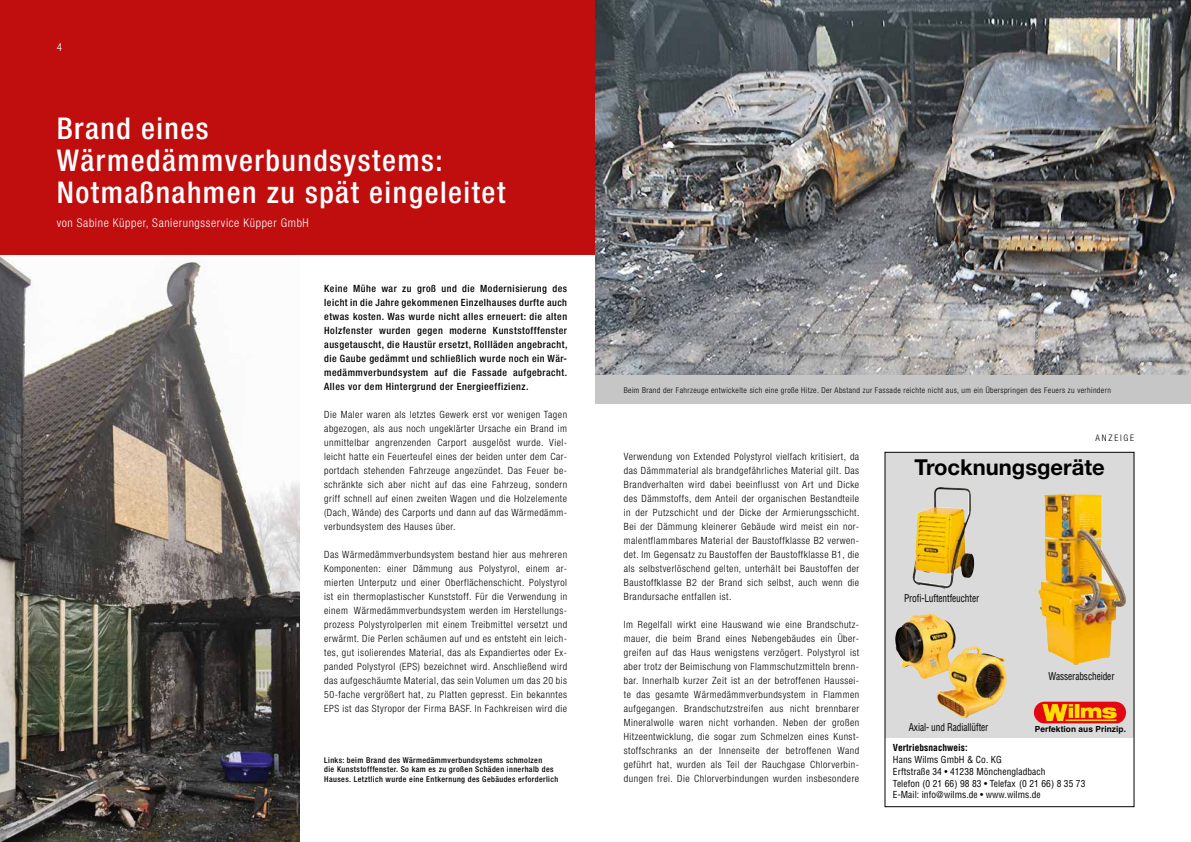
<style>
.page{position:relative;width:1191px;height:842px;background:#fff}
.page>*{position:absolute;margin:0;border:0;box-sizing:border-box;transform-origin:0 0}
.t1{font:500 condensed 30px/32px "Helvetica Neue LT";letter-spacing:.05em;color:#fff}
.t2{font:700 22px "Helvetica Neue";color:#000}
.t3{font:300 condensed 12px "Helvetica Neue LT";letter-spacing:.05em;color:#fff}
.t4{font:300 condensed 11px "Helvetica Neue LT";color:#fff}
.t5{font:condensed 10.5px "Helvetica";letter-spacing:-.01em;color:#000;scale:.89 1}
.t6{font:300 condensed 10px/14px "Helvetica Neue LT";letter-spacing:.05em;color:#000;text-align:justify}
.t7{font:500 condensed 10px/14px "Helvetica Neue LT";letter-spacing:.05em;color:#000;text-align:justify}
.t8{font:condensed 9.4px/11.9px "Helvetica";letter-spacing:.005em;color:#000}
.t9{font:700 condensed 9.4px "Helvetica";color:#000}
.t10{font:300 condensed 9px "Helvetica Neue LT";letter-spacing:.2em;color:#000}
.t11{font:700 8.4px "Helvetica";color:#000}
.t12{font:500 condensed 8px/9.6px "Helvetica Neue LT";letter-spacing:.05em;color:#000}
.t13{font:300 condensed 8px "Helvetica Neue LT";letter-spacing:.05em;color:#000}
</style>
<div class="page">
<div style="left:0;top:0;width:1191px;height:255px;background:#c00d0e"></div>
<img style="left:884px;top:452px;width:250px;height:355px">
<img style="left:0;top:255px;width:300px;height:587px">
<img style="left:595px;top:0;width:596px;height:376px">
<div style="left:595px;top:376px;width:596px;height:28px;background:#c6c6c6"></div>
<p class="t4" style="left:57px;top:41px;width:7px">4</p>
<h1 class="t1" style="left:57px;top:112px;width:450px">Brand eines<br>Wärmedämmverbundsystems:<br>Notmaßnahmen zu spät eingeleitet</h1>
<p class="t3" style="left:57px;top:216px;width:254px">von Sabine Küpper, Sanierungsservice Küpper GmbH</p>
<p class="t7" style="left:324px;top:281px;width:245px">Keine Mühe war zu groß und die Modernisierung des leicht in die Jahre gekommenen Einzelhauses durfte auch etwas kosten. Was wurde nicht alles erneuert: die alten Holzfenster wurden gegen moderne Kunststofffenster ausgetauscht, die Haustür ersetzt, Rollläden angebracht, die Gaube gedämmt und schließlich wurde noch ein Wär&shy;medämmverbundsystem auf die Fassade aufgebracht.<br>Alles vor dem Hintergrund der Energieeffizienz.</p>
<p class="t6" style="left:324px;top:407px;width:244px">Die Maler waren als letztes Gewerk erst vor wenigen Tagen abgezogen, als aus noch ungeklärter Ursache ein Brand im unmittelbar angrenzenden Carport ausgelöst wurde. Viel&shy;leicht hatte ein Feuerteufel eines der beiden unter dem Car&shy;portdach stehenden Fahrzeuge angezündet. Das Feuer be&shy;schränkte sich aber nicht auf das eine Fahrzeug, sondern griff schnell auf einen zweiten Wagen und die Holzelemente (Dach, Wände) des Carports und dann auf das Wärmedämm&shy;verbundsystem des Hauses über.</p>
<p class="t6" style="left:324px;top:547px;width:244px">Das Wärmedämmverbundsystem bestand hier aus mehreren Komponenten: einer Dämmung aus Polystyrol, einem ar&shy;mierten Unterputz und einer Oberflächenschicht. Polystyrol ist ein thermoplastischer Kunststoff. Für die Verwendung in einem Wärmedämmverbundsystem werden im Herstellungs&shy;prozess Polystyrolperlen mit einem Treibmittel versetzt und erwärmt. Die Perlen schäumen auf und es entsteht ein leich&shy;tes, gut isolierendes Material, das als Expandiertes oder Ex&shy;panded Polystyrol (EPS) bezeichnet wird. Anschließend wird das aufgeschäumte Material, das sein Volumen um das 20 bis 50-fache vergrößert hat, zu Platten gepresst. Ein bekanntes EPS ist das Styropor der Firma BASF. In Fachkreisen wird die</p>
<p class="t12" style="left:324px;top:755px;width:235px">Links: beim Brand des Wärmedämmverbundsystems schmolzen<br>die Kunststofffenster. So kam es zu großen Schäden innerhalb des<br>Hauses. Letztlich wurde eine Entkernung des Gebäudes erforderlich</p>
<p class="t13" style="left:624px;top:385px;width:488px">Beim Brand der Fahrzeuge entwickelte sich eine große Hitze. Der Abstand zur Fassade reichte nicht aus, um ein Überspringen des Feuers zu verhindern</p>
<p class="t6" style="left:624px;top:449px;width:237px">Verwendung von Extended Polystyrol vielfach kritisiert, da das Dämmmaterial als brandgefährliches Material gilt. Das Brandverhalten wird dabei beeinflusst von Art und Dicke des Dämmstoffs, dem Anteil der organischen Bestandteile in der Putzschicht und der Dicke der Armierungsschicht.<br>Bei der Dämmung kleinerer Gebäude wird meist ein nor&shy;malentflammbares Material der Baustoffklasse B2 verwen&shy;det. Im Gegensatz zu Baustoffen der Baustoffklasse B1, die als selbstverlöschend gelten, unterhält bei Baustoffen der Baustoffklasse B2 der Brand sich selbst, auch wenn die Brandursache entfallen ist.</p>
<p class="t6" style="left:624px;top:617px;width:237px">Im Regelfall wirkt eine Hauswand wie eine Brandschutz&shy;mauer, die beim Brand eines Nebengebäudes ein Über&shy;greifen auf das Haus wenigstens verzögert. Polystyrol ist aber trotz der Beimischung von Flammschutzmitteln brenn&shy;bar. Innerhalb kurzer Zeit ist an der betroffenen Haussei&shy;te das gesamte Wärmedämmverbundsystem in Flammen aufgegangen. Brandschutzstreifen aus nicht brennbarer Mineralwolle waren nicht vorhanden. Neben der großen Hitzeentwicklung, die sogar zum Schmelzen eines Kunst&shy;stoffschranks an der Innenseite der betroffenen Wand geführt hat, wurden als Teil der Rauchgase Chlorverbin&shy;dungen frei. Die Chlorverbindungen wurden insbesondere</p>
<p class="t10" style="left:1095px;top:432px;width:40px">ANZEIGE</p>
<h2 class="t2" style="left:914px;top:453px;width:192px">Trocknungsgeräte</h2>
<p class="t5" style="left:904px;top:591px;width:86px">Profi-Luftentfeuchter</p>
<p class="t5" style="left:1048px;top:669px;width:75px">Wasserabscheider</p>
<p class="t5" style="left:909px;top:721px;width:91px">Axial- und Radiallüfter</p>
<p class="t11" style="left:1034px;top:724px;width:93px">Perfektion aus Prinzip.</p>
<p class="t9" style="left:893px;top:742px;width:76px">Vertriebsnachweis:</p>
<p class="t8" style="left:893px;top:753px;width:194px">Hans Wilms GmbH &amp; Co. KG<br>Erftstraße 34 • 41238 Mönchengladbach<br>Telefon (0 21 66) 98 83 • Telefax (0 21 66) 8 35 73<br>E-Mail: info@wilms.de • www.wilms.de</p>
</div>
